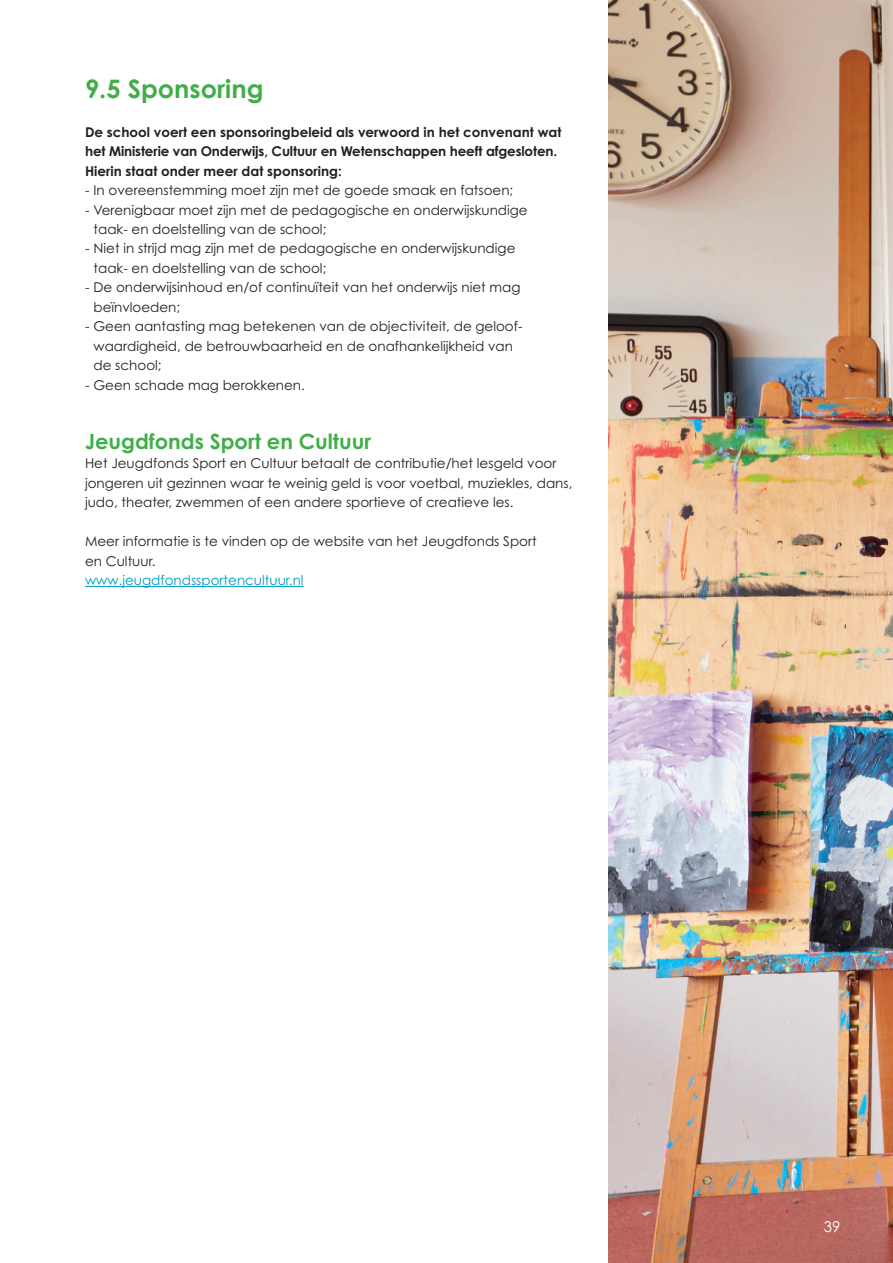
<style>
.page{position:relative;width:893px;height:1263px;background:#fff}
.page>*{position:absolute;margin:0;border:0;box-sizing:border-box;transform-origin:0 0}
.t1{font:700 25.5px "Century Gothic Pro";color:#40ae49}
.t2{font:700 21px "Century Gothic Pro";color:#40ae49}
.t3{font:15px "Century Gothic Pro";color:#fff}
.t4{font:13.5px/19.5px "Century Gothic Pro";color:#231f20}
.t5{font:700 13.5px/19.5px "Century Gothic Pro";color:#231f20}
.t6{font:13.5px "Century Gothic Pro";color:#009bc3}
</style>
<div class="page">
<hr style="left:85px;top:586px;width:219px;height:1px;background:#009bc3">
<img style="left:608px;top:0;width:285px;height:1263px">
<h1 class="t1" style="left:85px;top:72px;width:180px">9.5 Sponsoring</h1>
<p class="t5" style="left:85px;top:122px;width:478px">De school voert een sponsoringbeleid als verwoord in het convenant wat het Ministerie van Onderwijs, Cultuur en Wetenschappen heeft afgesloten.<br>Hierin staat onder meer dat sponsoring:</p>
<p class="t4" style="left:85px;top:180px;width:430px">- In overeenstemming moet zijn met de goede smaak en fatsoen;</p>
<p class="t4" style="left:94px;top:200px;width:436px;text-indent:-9px">- Verenigbaar moet zijn met de pedagogische en onderwijskundige taak- en doelstelling van de school;</p>
<p class="t4" style="left:94px;top:239px;width:423px;text-indent:-9px">- Niet in strijd mag zijn met de pedagogische en onderwijskundige taak- en doelstelling van de school;</p>
<p class="t4" style="left:94px;top:278px;width:428px;text-indent:-9px">- De onderwijsinhoud en/of continuïteit van het onderwijs niet mag beïnvloeden;</p>
<p class="t4" style="left:94px;top:317px;width:430px;text-indent:-9px">- Geen aantasting mag betekenen van de objectiviteit, de geloof&shy;waardigheid, de betrouwbaarheid en de onafhankelijkheid van de school;</p>
<p class="t4" style="left:85px;top:375px;width:221px">- Geen schade mag berokkenen.</p>
<h2 class="t2" style="left:85px;top:428px;width:288px">Jeugdfonds Sport en Cultuur</h2>
<p class="t4" style="left:85px;top:453px;width:489px">Het Jeugdfonds Sport en Cultuur betaalt de contributie/het lesgeld voor jongeren uit gezinnen waar te weinig geld is voor voetbal, muziekles, dans, judo, theater, zwemmen of een andere sportieve of creatieve les.</p>
<p class="t4" style="left:85px;top:531px;width:453px">Meer informatie is te vinden op de website van het Jeugdfonds Sport en Cultuur.</p>
<p class="t6" style="left:85px;top:572px;width:220px">www.jeugdfondssportencultuur.nl</p>
<p class="t3" style="left:824px;top:1217px;width:18px">39</p>
</div>
